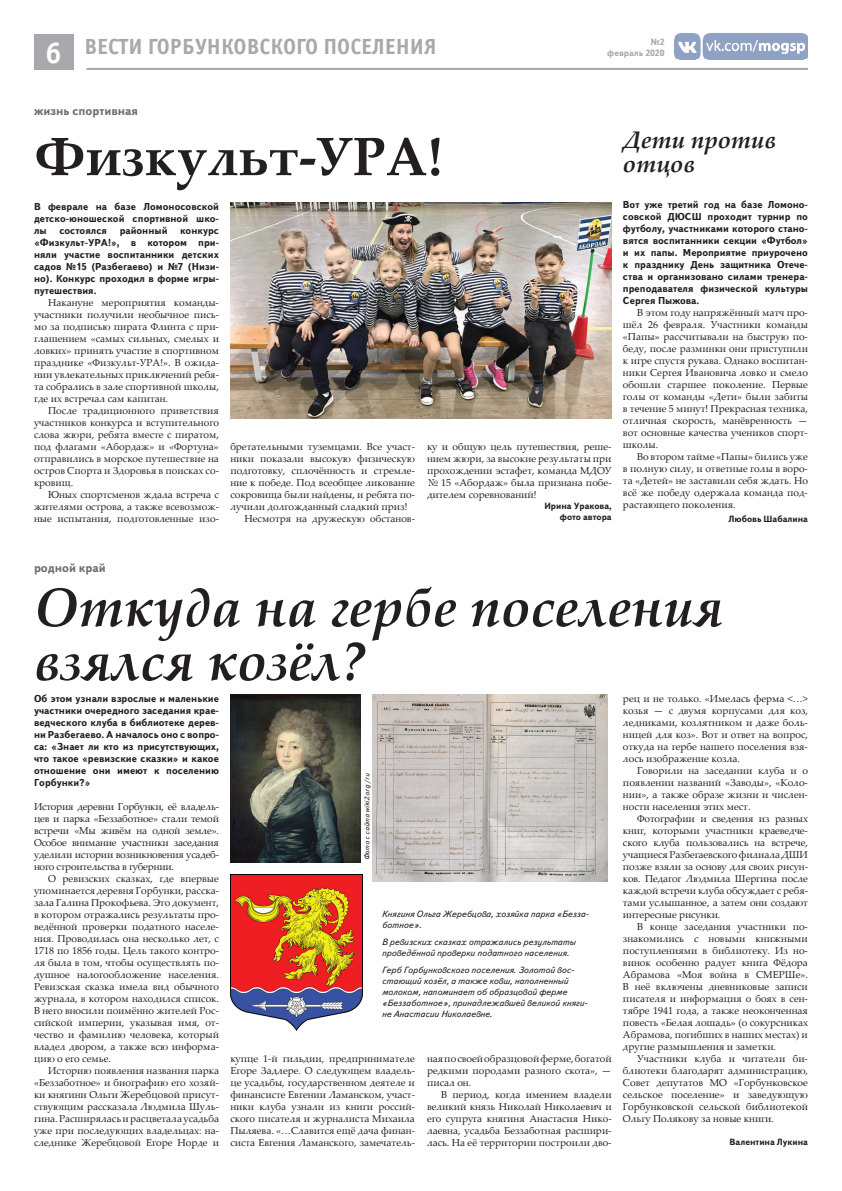
<style>
.page{position:relative;width:842px;height:1191px;background:#fff}
.page>*{position:absolute;margin:0;border:0;box-sizing:border-box;transform-origin:0 0}
.t1{font:italic 700 54px/54px "Palatino Linotype";color:#231f20}
.t2{font:700 54px "Palatino Linotype";color:#231f20}
.t3{font:700 30px "Officina Sans C";color:#fff}
.t4{font:italic 700 24px/24px "Palatino Linotype";color:#231f20}
.t5{font:700 22px "Officina Sans C";color:#a8a9ad}
.t6{font:700 12px "Text Book C";color:#6c6d70}
.t7{font:10px/12px "Palatino Linotype";color:#231f20;text-align:justify}
.t8{font:700 10px/12px "Text Book C";color:#231f20;text-align:justify}
.t9{font:italic 9px/11px "Text Book C";color:#231f20}
.t10{font:700 9px/11px "Text Book C";color:#231f20;text-align:right}
.t11{font:700 9px "Text Book C";color:#a8a9ad}
.t12{font:italic 7px "Text Book C";color:#231f20}
</style>
<div class="page">
<img style="left:675px;top:34px;width:133px;height:26px">
<hr style="left:86px;top:68px;width:722px;height:2px;background:#a8a9ad">
<div style="left:34px;top:34px;width:39px;height:36px;background:#a8a9ad"></div>
<img style="left:372px;top:694px;width:235px;height:188px">
<img style="left:230px;top:694px;width:130px;height:168px">
<img style="left:230px;top:874px;width:132px;height:156px">
<img style="left:230px;top:202px;width:382px;height:216px">
<h3 class="t5" style="left:84px;top:34px;width:354px">ВЕСТИ ГОРБУНКОВСКОГО ПОСЕЛЕНИЯ</h3>
<p class="t11" style="left:651px;top:37px;width:15px">№2</p>
<h2 class="t3" style="left:45px;top:36px;width:18px">46</h2>
<p class="t11" style="left:607px;top:48px;width:59px">февраль 2020</p>
<p class="t6" style="left:34px;top:104px;width:106px">жизнь спортивная</p>
<h1 class="t2" style="left:34px;top:118px;width:410px">Физкульт-УРА!</h1>
<p class="t8" style="left:34px;top:200px;width:186px">В феврале на базе Ломоносовской детско-юношеской спортивной шко&shy;лы</p>
<p class="t8" style="left:59px;top:224px;width:49px">состоялся</p>
<p class="t8" style="left:120px;top:224px;width:49px">районный</p>
<p class="t8" style="left:34px;top:224px;width:186px;text-indent:146px">конкурс «Физкульт-УРА!», в котором при&shy;няли участие воспитанники детских садов №15 (Разбегаево) и №7 (Низи&shy;но). Конкурс проходил в форме игры&shy;путешествия.</p>
<p class="t7" style="left:34px;top:296px;width:186px;text-indent:14px">Накануне мероприятия команды&shy;участники получили необычное пись&shy;мо за подписью пирата Флинта с при&shy;глашением «самых сильных, смелых и ловких» принять участие в спортивном празднике «Физкульт-УРА!». В ожида&shy;нии увлекательных приключений ребя&shy;та собрались в зале спортивной школы, где их встречал сам капитан.</p>
<p class="t7" style="left:34px;top:404px;width:186px;text-indent:14px">После традиционного приветствия участников конкурса и вступительного слова жюри, ребята вместе с пиратом, под флагами «Абордаж» и «Фортуна» отправились в морское путешествие на остров Спорта и Здоровья в поисках со&shy;кровищ.</p>
<p class="t7" style="left:34px;top:488px;width:186px;text-indent:14px">Юных спортсменов ждала встреча с жителями острова, а также всевозмож&shy;ные испытания, подготовленные изо-</p>
<p class="t7" style="left:230px;top:440px;width:186px">бретательными туземцами. Все участ-</p>
<p class="t7" style="left:230px;top:452px;width:186px">ники показали высокую физическую</p>
<p class="t7" style="left:230px;top:464px;width:186px">подготовку, сплочённость и стремле-</p>
<p class="t7" style="left:230px;top:476px;width:186px">ние к победе. Под всеобщее ликование</p>
<p class="t7" style="left:230px;top:488px;width:186px">сокровища были найдены, и ребята по-</p>
<p class="t7" style="left:230px;top:500px;width:179px">лучили долгожданный сладкий приз!</p>
<p class="t7" style="left:244px;top:512px;width:172px">Несмотря на дружескую обстанов-</p>
<p class="t7" style="left:427px;top:440px;width:186px">ку и общую цель путешествия, реше&shy;нием жюри, за высокие результаты при прохождении эстафет, команда МДОУ № 15 «Абордаж» была признана побе&shy;дителем соревнований!</p>
<p class="t10" style="left:544px;top:500px;width:69px">Ирина Уракова, фото автора</p>
<h3 class="t4" style="left:623px;top:126px;width:155px">Дети против отцов</h3>
<p class="t8" style="left:623px;top:198px;width:186px">Вот уже третий год на базе Ломоно&shy;совской ДЮСШ проходит турнир по футболу, участниками которого стано&shy;вятся воспитанники секции «Футбол» и их папы. Мероприятие приурочено к празднику День защитника Отече&shy;ства и организовано силами тренера&shy;преподавателя физической культуры Сергея Пыжова.</p>
<p class="t7" style="left:623px;top:306px;width:186px;text-indent:14px">В этом году напряжённый матч про&shy;шёл 26 февраля. Участники команды «Папы» рассчитывали на быструю по&shy;беду, после разминки они приступили к игре спустя рукава. Однако воспитан&shy;ники Сергея Ивановича ловко и смело обошли старшее поколение. Первые голы от команды «Дети» были забиты в течение 5 минут! Прекрасная техника, отличная скорость, манёвренность — вот основные качества учеников спорт&shy;школы.</p>
<p class="t7" style="left:623px;top:450px;width:186px;text-indent:14px">Во втором тайме «Папы» бились уже в полную силу, и ответные голы в воро&shy;та «Детей» не заставили себя ждать. Но всё же победу одержала команда под&shy;растающего поколения.</p>
<p class="t10" style="left:728px;top:513px;width:81px">Любовь Шабалина</p>
<p class="t6" style="left:34px;top:560px;width:73px">родной край</p>
<h1 class="t1" style="left:34px;top:578px;width:691px">Откуда на гербе поселения взялся козёл?</h1>
<p class="t8" style="left:34px;top:692px;width:186px">Об этом узнали взрослые и маленькие участники очередного заседания крае&shy;ведческого клуба в библиотеке дерев&shy;ни Разбегаево. А началось оно с вопро&shy;са: «Знает ли кто из присутствующих, что такое «ревизские сказки» и какое отношение они имеют к поселению Горбунки?»</p>
<p class="t7" style="left:34px;top:800px;width:186px">История деревни Горбунки, её владель&shy;цев и парка «Беззаботное» стали темой встречи «Мы живём на одной земле».<br>Особое внимание участники заседания уделили истории возникновения усадеб&shy;ного строительства в губернии.</p>
<p class="t7" style="left:34px;top:872px;width:186px;text-indent:14px">О ревизских сказках, где впервые упоминается деревня Горбунки, расска&shy;зала Галина Прокофьева. Это документ, в котором отражались результаты про&shy;ведённой проверки податного населе&shy;ния. Проводилась она несколько лет, с 1718 по 1856 годы. Цель такого контро&shy;ля была в том, чтобы осуществлять по&shy;душное налогообложение населения.<br>Ревизская сказка имела вид обычного журнала, в котором находился список.<br>В него вносили поимённо жителей Рос&shy;сийской империи, указывая имя, от&shy;чество и фамилию человека, который владел двором, а также всю информа&shy;цию о его семье.</p>
<p class="t7" style="left:34px;top:1064px;width:186px;text-indent:14px">Историю появления названия парка «Беззаботное» и биографию его хозяй&shy;ки княгини Ольги Жеребцовой присут&shy;ствующим рассказала Людмила Шуль&shy;гина. Расширялась и расцветала усадьба уже при последующих владельцах: на&shy;следнике Жеребцовой Егоре Норде и</p>
<p class="t7" style="left:623px;top:692px;width:186px">рец и не только. «Имелась ферма &lt;…&gt; козья — с двумя корпусами для коз, ледниками, козлятником и даже боль&shy;ницей для коз». Вот и ответ на вопрос, откуда на гербе нашего поселения взя&shy;лось изображение козла.</p>
<p class="t7" style="left:623px;top:764px;width:186px;text-indent:14px">Говорили на заседании клуба и о появлении названий «Заводы», «Коло&shy;нии», а также образе жизни и числен&shy;ности населения этих мест.</p>
<p class="t7" style="left:623px;top:812px;width:187px;text-indent:14px">Фотографии и сведения из разных книг, которыми участники краеведче&shy;ского клуба пользовались на встрече, учащиеся Разбегаевского филиала ДШИ позже взяли за основу для своих рисун&shy;ков. Педагог Людмила Шергина после каждой встречи клуба обсуждает с ребя&shy;тами услышанное, а затем они создают интересные рисунки.</p>
<p class="t7" style="left:623px;top:920px;width:186px;text-indent:14px">В конце заседания участники по&shy;знакомились с новыми книжными поступлениями в библиотеку. Из но&shy;винок особенно радует книга Фёдора Абрамова «Моя война в СМЕРШе».<br>В неё включены дневниковые записи писателя и информация о боях в сен&shy;тябре 1941 года, а также неоконченная повесть «Белая лошадь» (о сокурсниках Абрамова, погибших в наших местах) и другие размышления и заметки.</p>
<p class="t7" style="left:623px;top:1052px;width:186px;text-indent:14px">Участники клуба и читатели би&shy;блиотеки благодарят администрацию, Совет депутатов МО «Горбунковское сельское поселение» и заведующую Горбунковской сельской библиотекой Ольгу Полякову за новые книги.</p>
<p class="t10" style="left:730px;top:1136px;width:80px">Валентина Лукина</p>
<p class="t12" style="left:363px;top:860px;width:88px;rotate:-90deg">Фото с сайта wiki2.org/ru</p>
<p class="t9" style="left:382px;top:908px;width:209px">Княгиня Ольга Жеребцова, хозяйка парка «Безза&shy;ботное».</p>
<p class="t9" style="left:382px;top:936px;width:195px">В ревизских сказках отражались результаты проведённой проверки податного населения.</p>
<p class="t9" style="left:382px;top:964px;width:207px">Герб Горбунковского поселения. Золотой вос&shy;стающий козёл, а также ковш, наполненный молоком, напоминает об образцовой ферме «Беззаботное», принадлежавшей великой княги&shy;не Анастасии Николаевне.</p>
<p class="t7" style="left:230px;top:1052px;width:186px">купце 1-й гильдии, предпринимателе Егоре Задлере. О следующем владель&shy;це усадьбы, государственном деятеле и финансисте Евгении Ламанском, участ&shy;ники клуба узнали из книги россий&shy;ского писателя и журналиста Михаила Пыляева. «…Славится ещё дача финан&shy;систа Евгения Ламанского, замечатель-</p>
<p class="t7" style="left:427px;top:1052px;width:186px">ная по своей образцовой ферме, богатой редкими породами разного скота», — писал он.</p>
<p class="t7" style="left:427px;top:1088px;width:186px;text-indent:14px">В период, когда имением владели великий князь Николай Николаевич и его супруга княгиня Анастасия Нико&shy;лаевна, усадьба Беззаботная расшири&shy;лась. На её территории построили дво-</p>
</div>
